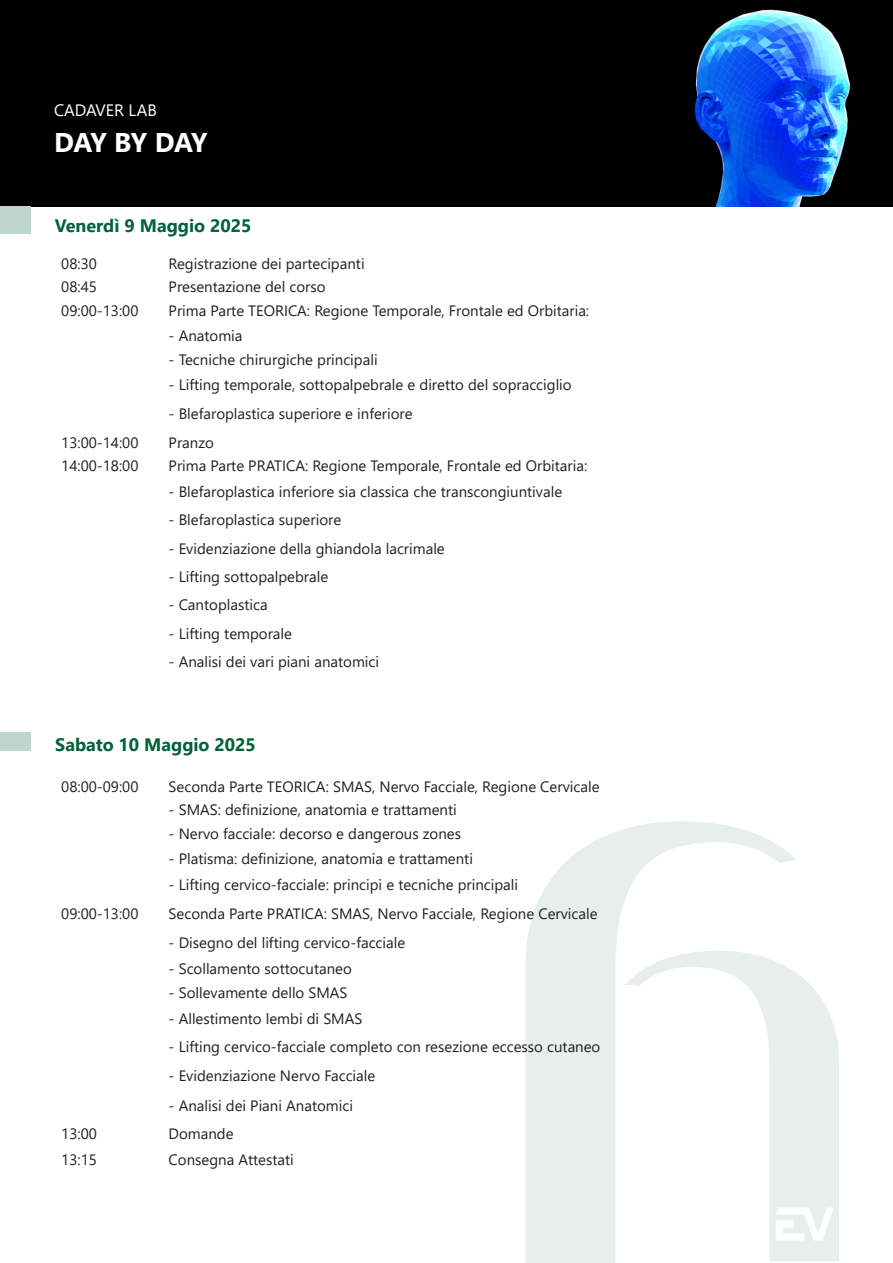
<style>
.page{position:relative;width:893px;height:1263px;background:#fff}
.page>*{position:absolute;margin:0;border:0;box-sizing:border-box;transform-origin:0 0}
.t1{font:700 27px "Segoe UI";letter-spacing:-.025em;color:#fff}
.t2{font:700 18px "Segoe UI";color:#00613b}
.t3{font:16.5px "Segoe UI";color:#fff}
.t4{font:15px "Segoe UI";color:#231f20}
</style>
<div class="page">
<svg style="left:525px;top:821px;width:272px;height:442px;fill:#e6efec"></svg>
<svg style="left:625px;top:951px;width:214px;height:310px"></svg>
<svg style="left:776px;top:1207px;width:58px;height:33px"></svg>
<img style="left:0;top:0;width:893px;height:206px">
<div style="left:0;top:207px;width:31px;height:27px;background:#bfd6cf"></div>
<div style="left:0;top:732px;width:31px;height:19px;background:#bfd6cf"></div>
<p class="t3" style="left:54px;top:95px;width:104px">CADAVER LAB</p>
<p class="t1" style="left:54px;top:117px;width:155px">DAY BY DAY</p>
<p class="t2" style="left:55px;top:209px;width:198px">Venerdì 9 Maggio 2025</p>
<p class="t4" style="left:61px;top:250px;width:37px">08:30</p>
<p class="t4" style="left:169px;top:250px;width:198px">Registrazione dei partecipanti</p>
<p class="t4" style="left:61px;top:273px;width:37px">08:45</p>
<p class="t4" style="left:169px;top:273px;width:159px">Presentazione del corso</p>
<p class="t4" style="left:61px;top:297px;width:79px">09:00-13:00</p>
<p class="t4" style="left:169px;top:297px;width:422px">Prima Parte TEORICA: Regione Temporale, Frontale ed Orbitaria:</p>
<p class="t4" style="left:169px;top:322px;width:75px">- Anatomia</p>
<p class="t4" style="left:169px;top:346px;width:211px">- Tecniche chirurgiche principali</p>
<p class="t4" style="left:169px;top:370px;width:405px">- Lifting temporale, sottopalpebrale e diretto del sopracciglio</p>
<p class="t4" style="left:169px;top:400px;width:246px">- Blefaroplastica superiore e inferiore</p>
<p class="t4" style="left:61px;top:428px;width:79px">13:00-14:00</p>
<p class="t4" style="left:169px;top:428px;width:47px">Pranzo</p>
<p class="t4" style="left:61px;top:452px;width:79px">14:00-18:00</p>
<p class="t4" style="left:169px;top:452px;width:420px">Prima Parte PRATICA: Regione Temporale, Frontale ed Orbitaria:</p>
<p class="t4" style="left:169px;top:477px;width:395px">- Blefaroplastica inferiore sia classica che transcongiuntivale</p>
<p class="t4" style="left:169px;top:506px;width:174px">- Blefaroplastica superiore</p>
<p class="t4" style="left:169px;top:534px;width:278px">- Evidenziazione della ghiandola lacrimale</p>
<p class="t4" style="left:169px;top:562px;width:161px">- Lifting sottopalpebrale</p>
<p class="t4" style="left:169px;top:591px;width:101px">- Cantoplastica</p>
<p class="t4" style="left:169px;top:619px;width:125px">- Lifting temporale</p>
<p class="t4" style="left:169px;top:647px;width:212px">- Analisi dei vari piani anatomici</p>
<p class="t2" style="left:55px;top:727px;width:202px">Sabato 10 Maggio 2025</p>
<p class="t4" style="left:61px;top:772px;width:79px">08:00-09:00</p>
<p class="t4" style="left:169px;top:772px;width:432px">Seconda Parte TEORICA: SMAS, Nervo Facciale, Regione Cervicale</p>
<p class="t4" style="left:169px;top:795px;width:290px">- SMAS: definizione, anatomia e trattamenti</p>
<p class="t4" style="left:169px;top:819px;width:294px">- Nervo facciale: decorso e dangerous zones</p>
<p class="t4" style="left:169px;top:844px;width:306px">- Platisma: definizione, anatomia e trattamenti</p>
<p class="t4" style="left:169px;top:870px;width:351px">- Lifting cervico-facciale: principi e tecniche principali</p>
<p class="t4" style="left:61px;top:900px;width:79px">09:00-13:00</p>
<p class="t4" style="left:169px;top:900px;width:431px">Seconda Parte PRATICA: SMAS, Nervo Facciale, Regione Cervicale</p>
<p class="t4" style="left:169px;top:929px;width:238px">- Disegno del lifting cervico-facciale</p>
<p class="t4" style="left:169px;top:954px;width:185px">- Scollamento sottocutaneo</p>
<p class="t4" style="left:169px;top:979px;width:180px">- Sollevamente dello SMAS</p>
<p class="t4" style="left:169px;top:1004px;width:195px">- Allestimento lembi di SMAS</p>
<p class="t4" style="left:169px;top:1033px;width:433px">- Lifting cervico-facciale completo con resezione eccesso cutaneo</p>
<p class="t4" style="left:169px;top:1061px;width:208px">- Evidenziazione Nervo Facciale</p>
<p class="t4" style="left:169px;top:1091px;width:186px">- Analisi dei Piani Anatomici</p>
<p class="t4" style="left:61px;top:1119px;width:37px">13:00</p>
<p class="t4" style="left:169px;top:1119px;width:67px">Domande</p>
<p class="t4" style="left:61px;top:1145px;width:37px">13:15</p>
<p class="t4" style="left:169px;top:1145px;width:127px">Consegna Attestati</p>
</div>
